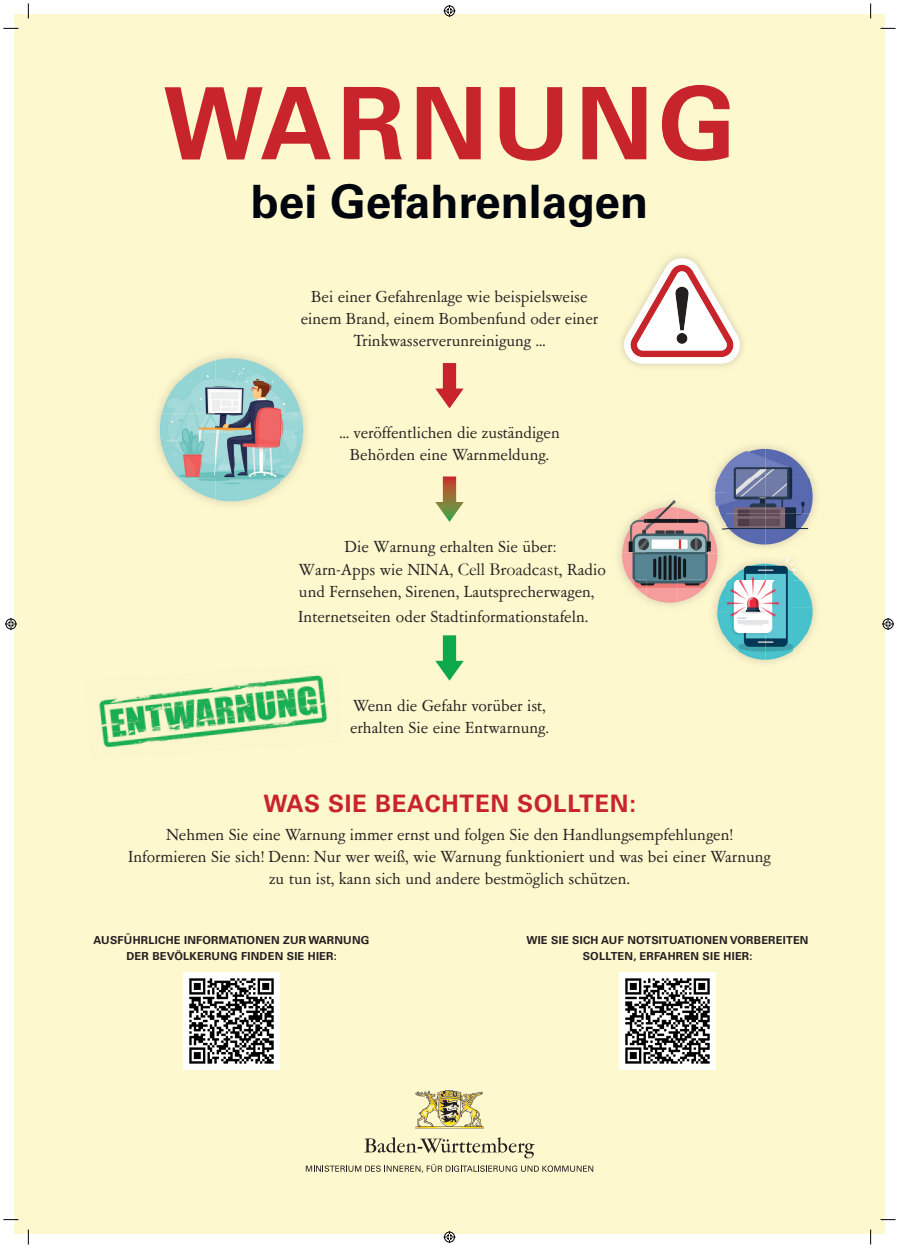
<style>
.page{position:relative;width:899px;height:1248px;background:#fff}
.page>*{position:absolute;margin:0;border:0;box-sizing:border-box;transform-origin:0 0}
.t1{font:700 100px "Univers LT Pro 65";letter-spacing:.05em;color:#c8242b}
.t2{font:700 46px "Univers LT Pro 65";color:#01060e}
.t3{font:700 24px "Univers LT Pro 65";letter-spacing:.03em;color:#c8242b}
.t4{font:18px/22px "Garamont Amst SB";color:#231f20;text-align:center}
.t5{font:700 11px/16px "Univers LT Pro 65";letter-spacing:.02em;color:#231f20;text-align:center}
.s1{font-family:"Garamond";color:#21211f}
</style>
<div class="page">
<div style="left:14px;top:14px;width:870px;height:1219px;background:#fef8ce"></div>
<img style="left:415px;top:1090px;width:69px;height:37px">
<svg style="left:306px;top:1137px;width:287px;height:35px"></svg>
<img style="left:104px;top:691px;width:75px;height:9px">
<img style="left:179px;top:680px;width:95px;height:17px">
<img style="left:274px;top:675px;width:50px;height:18px">
<img style="left:99px;top:700px;width:82px;height:26px">
<img style="left:181px;top:693px;width:94px;height:33px">
<img style="left:275px;top:689px;width:52px;height:28px">
<img style="left:101px;top:726px;width:82px;height:22px">
<img style="left:183px;top:720px;width:94px;height:19px">
<img style="left:277px;top:715px;width:51px;height:14px">
<svg style="left:624px;top:258px;width:116px;height:106px"></svg>
<img style="left:715px;top:446px;width:98px;height:32px">
<img style="left:711px;top:478px;width:105px;height:35px">
<img style="left:726px;top:513px;width:87px;height:35px">
<img style="left:726px;top:569px;width:12px;height:38px">
<img style="left:738px;top:557px;width:55px;height:23px">
<img style="left:793px;top:562px;width:11px;height:18px">
<img style="left:738px;top:580px;width:78px;height:27px">
<img style="left:713px;top:607px;width:103px;height:28px">
<img style="left:720px;top:635px;width:18px;height:19px">
<img style="left:738px;top:635px;width:55px;height:27px">
<img style="left:793px;top:635px;width:16px;height:18px">
<img style="left:711px;top:492px;width:15px;height:38px">
<img style="left:713px;top:580px;width:13px;height:31px">
<img style="left:628px;top:510px;width:18px;height:14px">
<img style="left:646px;top:500px;width:60px;height:24px">
<img style="left:618px;top:524px;width:88px;height:28px">
<img style="left:618px;top:552px;width:90px;height:27px">
<img style="left:625px;top:579px;width:21px;height:21px">
<img style="left:646px;top:579px;width:62px;height:27px">
<img style="left:706px;top:510px;width:19px;height:43px">
<img style="left:708px;top:549px;width:17px;height:43px">
<img style="left:176px;top:354px;width:104px;height:27px">
<img style="left:280px;top:373px;width:27px;height:105px">
<img style="left:156px;top:381px;width:124px;height:97px">
<img style="left:175px;top:478px;width:105px;height:27px">
<img style="left:280px;top:478px;width:8px;height:8px">
<img style="left:619px;top:972px;width:96px;height:97px">
<img style="left:183px;top:972px;width:97px;height:97px">
<svg style="left:435px;top:363px;width:28px;height:45px"></svg>
<svg style="left:435px;top:476px;width:28px;height:46px"></svg>
<svg style="left:435px;top:635px;width:28px;height:45px"></svg>
<svg style="left:3px;top:28px;width:15px;height:1px"></svg>
<svg style="left:880px;top:28px;width:15px;height:1px"></svg>
<svg style="left:3px;top:1219px;width:15px;height:1px"></svg>
<svg style="left:880px;top:1218px;width:15px;height:2px"></svg>
<svg style="left:28px;top:3px;width:1px;height:15px"></svg>
<svg style="left:28px;top:1229px;width:1px;height:15px"></svg>
<svg style="left:870px;top:3px;width:1px;height:15px"></svg>
<svg style="left:870px;top:1229px;width:1px;height:15px"></svg>
<svg style="left:443px;top:5px;width:12px;height:12px"></svg>
<svg style="left:443px;top:1231px;width:12px;height:11px"></svg>
<svg style="left:5px;top:618px;width:12px;height:12px"></svg>
<svg style="left:882px;top:618px;width:12px;height:12px"></svg>
<h1 class="t1" style="left:163px;top:54px;width:574px">WARNUNG</h1>
<h2 class="t2" style="left:251px;top:169px;width:399px">bei Gefahrenlagen</h2>
<p class="t4" style="left:301px;top:286px;width:299px">Bei einer Gefahrenlage wie beispielsweise einem Brand, einem Bombenfund oder einer<br>Trinkwasserverunreinigung ...</p>
<p class="t4" style="left:339px;top:422px;width:222px">… veröffentlichen die zuständigen<br>Behörden eine Warnmeldung.</p>
<p class="t4" style="left:299px;top:535px;width:308px;line-height:23.3px">Die Warnung erhalten Sie über:<br>Warn-Apps wie NINA, <span class="s1">Cell Broadcast,</span> Radio</p>
<p class="t4" style="left:298px;top:580px;width:298px;line-height:24.2px;text-align:left">und Fernsehen, Sirenen, Lautsprecherwagen,<br>Internetseiten oder Stadtinformationstafeln.</p>
<p class="t4" style="left:350px;top:695px;width:200px;text-align:left">Wenn die Gefahr vorüber ist, erhalten Sie eine Entwarnung.</p>
<h3 class="t3" style="left:263px;top:786px;width:374px">WAS SIE BEACHTEN SOLLTEN:</h3>
<p class="t4" style="left:128px;top:823px;width:644px">Nehmen Sie eine Warnung immer ernst und folgen Sie den Handlungsempfehlungen!<br>Informieren Sie sich! Denn: Nur wer weiß, wie Warnung funktioniert und was bei einer Warnung zu tun ist, kann sich und andere bestmöglich schützen.</p>
<p class="t5" style="left:94px;top:931px;width:277px">AUSFÜHRLICHE INFORMATIONEN ZUR WARNUNG<br>DER BEVÖLKERUNG FINDEN SIE HIER:</p>
<p class="t5" style="left:526px;top:931px;width:283px">WIE SIE SICH AUF NOTSITUATIONEN VORBEREITEN<br>SOLLTEN, ERFAHREN SIE HIER:</p>
</div>
